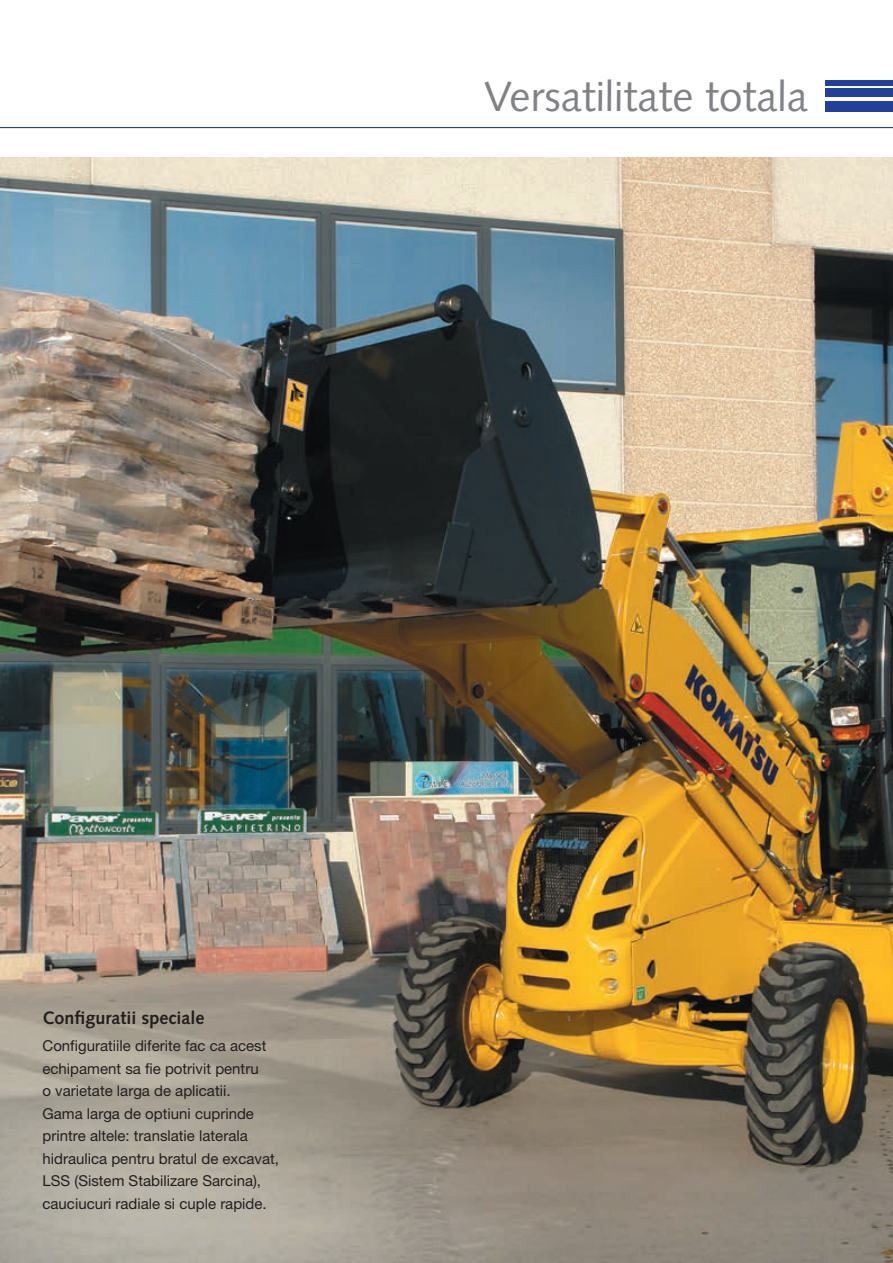
<style>
.page{position:relative;width:893px;height:1263px;background:#fff}
.page>*{position:absolute;margin:0;border:0;box-sizing:border-box;transform-origin:0 0}
.t1{font:42px "Syntax LTCE";color:#808285}
.t2{font:700 18px "Syntax LTCE";color:#231f20}
.t3{font:15px/22.5px "Helvetica Neue LT Pro";color:#231f20}
</style>
<div class="page">
<img style="left:0;top:157px;width:893px;height:1106px">
<hr style="left:0;top:127px;width:893px;height:1px;background:#223f99">
<div style="left:825px;top:101px;width:68px;height:10px;background:#223f99"></div>
<div style="left:825px;top:89px;width:68px;height:8px;background:#223f99"></div>
<div style="left:825px;top:80px;width:68px;height:5px;background:#223f99"></div>
<h1 class="t1" style="left:484px;top:72px;width:325px">Versatilitate totala</h1>
<p class="t2" style="left:43px;top:1008px;width:164px">Configuratii speciale</p>
<p class="t3" style="left:43px;top:1034px;width:238px">Configuratiile diferite fac ca acest echipament sa fie potrivit pentru<br>o varietate larga de aplicatii.<br>Gama larga de optiuni cuprinde printre altele: translatie laterala hidraulica pentru bratul de excavat, LSS (Sistem Stabilizare Sarcina), cauciucuri radiale si cuple rapide.</p>
</div>
